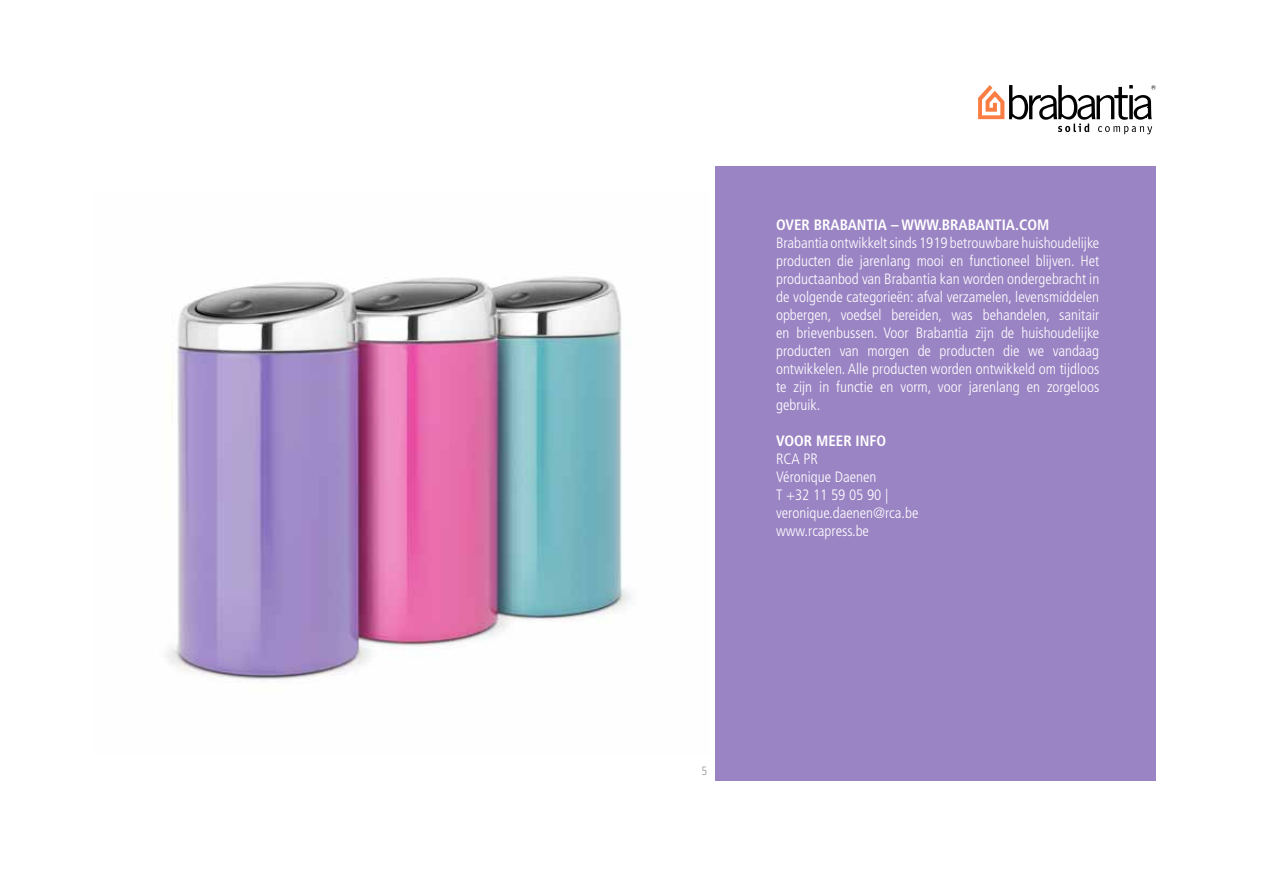
<style>
.page{position:relative;width:1263px;height:893px;background:#fff}
.page>*{position:absolute;margin:0;border:0;box-sizing:border-box;transform-origin:0 0}
.t1{font:300 condensed 15px/18px "Frutiger LT Std";color:#fff;text-align:justify}
.t2{font:700 condensed 15px "Frutiger LT Std";color:#fff}
.t3{font:300 condensed 12px "Frutiger LT Std";color:#939598}
</style>
<div class="page">
<div style="left:103px;top:166px;width:1052px;height:614px;background:#9b84c4"></div>
<svg style="left:978px;top:85px;width:177px;height:49px"></svg>
<div style="left:89px;top:157px;width:625px;height:632px;background:#fff"></div>
<img style="left:166px;top:276px;width:465px;height:404px">
<p class="t2" style="left:776px;top:216px;width:275px">OVER BRABANTIA – WWW.BRABANTIA.COM</p>
<p class="t1" style="left:776px;top:234px;width:325px">Brabantia ontwikkelt sinds 1919 betrouwbare huishoudelijke producten die jarenlang mooi en functioneel blijven. Het productaanbod van Brabantia kan worden ondergebracht in de volgende categorieën: afval verzamelen, levensmiddelen opbergen, voedsel bereiden, was behandelen, sanitair en brievenbussen. Voor Brabantia zijn de huishoudelijke producten van morgen de producten die we vandaag ontwikkelen. Alle producten worden ontwikkeld om tijdloos te zijn in functie en vorm, voor jarenlang en zorgeloos gebruik.</p>
<p class="t2" style="left:776px;top:432px;width:10px">VOOR</p>
<p class="t2" style="left:816px;top:432px;width:10px">MEER</p>
<p class="t2" style="left:855px;top:432px;width:30px">INFO</p>
<p class="t1" style="left:776px;top:450px;width:144px;text-align:left">RCA PR<br>Véronique Daenen<br>T +32 11 59 05 90 | veronique.daenen@rca.be www.rcapress.be</p>
<p class="t3" style="left:702px;top:764px;width:7px">5</p>
</div>
